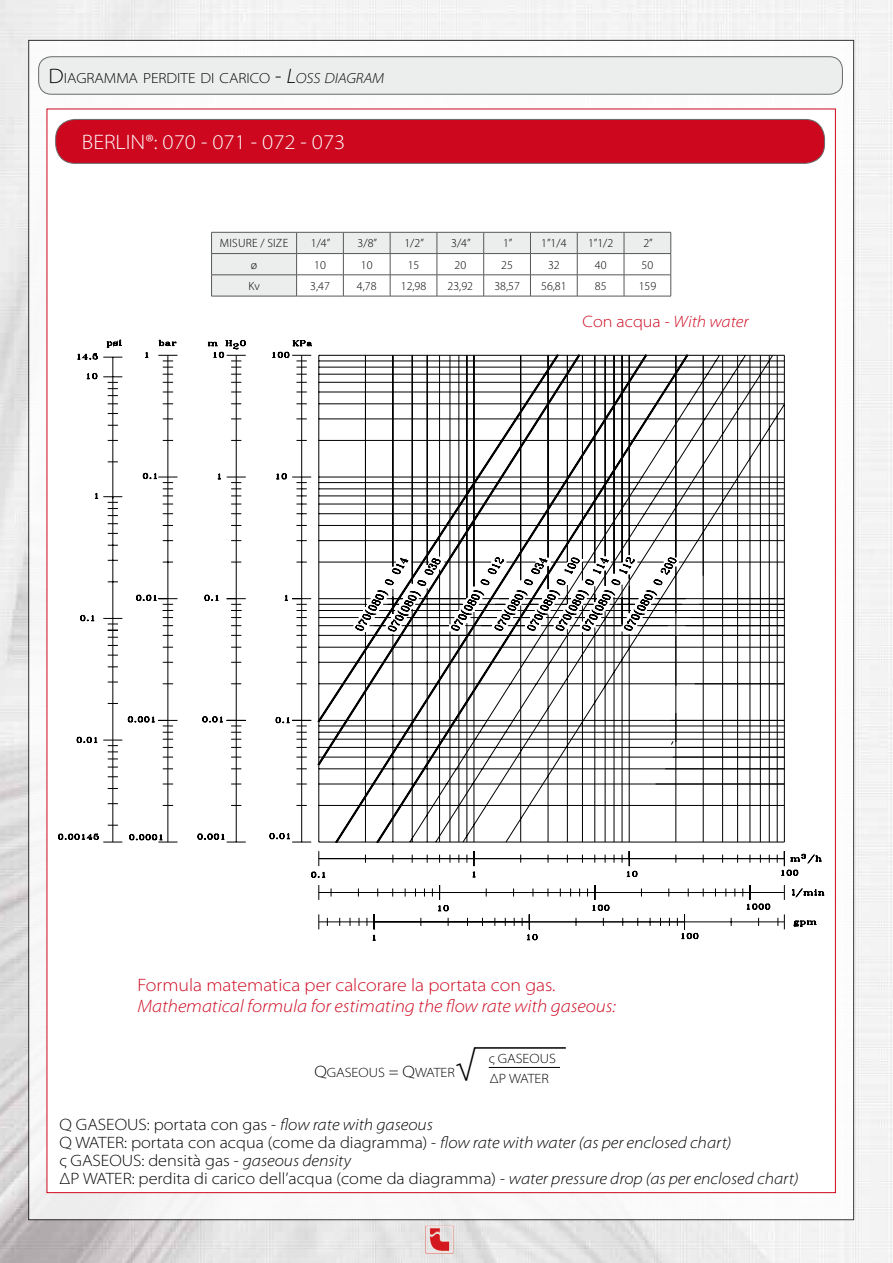
<style>
.page{position:relative;width:893px;height:1263px;background:#fff}
.page>*{position:absolute;margin:0;border:0;box-sizing:border-box;transform-origin:0 0}
.t1{font:300 semi-expanded 36px "Myriad Pro";color:#000}
.t2{font:300 semi-expanded 21px "Myriad Pro";color:#fff}
.t3{font:italic 300 semi-expanded 18px "Myriad Pro";color:#cd071e}
.t4{font:300 semi-expanded 18px "Myriad Pro";color:#cd071e}
.t5{font:300 semi-expanded 16.5px/18px "Myriad Pro";color:#000}
.t6{font:300 semi-expanded 16.5px "Myriad Pro";color:#cd071e}
.t7{font:300 semi-expanded 14.7px "Myriad Pro";color:#000}
.t8{font:300 semi-expanded 13.5px "Myriad Pro";color:#000}
.t9{font:300 semi-expanded 13.5px/20px "Myriad Pro";color:#000}
.t10{font:300 12px "Myriad Pro";color:#000}
.t11{font:300 12px "Myriad Pro";letter-spacing:.02em;color:#000}
.s1{font-size:21px}
.s2{font-style:italic;font-size:21px}
.s3{font-style:italic}
.s4{font-size:16.5px}
</style>
<div class="page">
<img style="left:0;top:0;width:893px;height:1263px">
<div style="left:29px;top:40px;width:825px;height:1180px;background:#fff"></div>
<img style="left:426px;top:1226px;width:27px;height:27px">
<div style="left:39px;top:57px;width:803px;height:37px;background:#eceded;border-radius:13px"></div>
<div style="left:38px;top:56px;width:805px;height:39px;border:1px solid #696a6b;border-radius:13px"></div>
<svg style="left:80px;top:607px;width:342px;height:323px"></svg>
<svg style="left:77px;top:340px;width:101px;height:267px"></svg>
<svg style="left:207px;top:340px;width:578px;height:583px"></svg>
<svg style="left:437px;top:634px;width:101px;height:306px"></svg>
<svg style="left:681px;top:854px;width:143px;height:86px"></svg>
<svg style="left:439px;top:355px;width:367px;height:575px"></svg>
<svg style="left:444px;top:557px;width:54px;height:74px"></svg>
<svg style="left:498px;top:355px;width:287px;height:276px"></svg>
<hr style="left:695px;top:610px;width:89px;height:1px;background:#000">
<hr style="left:703px;top:598px;width:81px;height:1px;background:#000">
<svg style="left:211px;top:232px;width:460px;height:64px"></svg>
<hr style="left:211px;top:296px;width:86px;height:1px;background:#58585a">
<hr style="left:297px;top:296px;width:46px;height:1px;background:#58585a">
<hr style="left:343px;top:296px;width:47px;height:1px;background:#58585a">
<hr style="left:390px;top:296px;width:47px;height:1px;background:#58585a">
<hr style="left:437px;top:296px;width:47px;height:1px;background:#58585a">
<hr style="left:484px;top:296px;width:46px;height:1px;background:#58585a">
<hr style="left:530px;top:296px;width:47px;height:1px;background:#58585a">
<hr style="left:577px;top:296px;width:47px;height:1px;background:#58585a">
<hr style="left:624px;top:296px;width:47px;height:1px;background:#58585a">
<div style="left:56px;top:119px;width:769px;height:44px;background:#cd071e;border-radius:20px"></div>
<div style="left:55px;top:119px;width:770px;height:45px;border:1px solid #696a6b;border-radius:20px"></div>
<hr style="left:474px;top:1047px;width:92px;height:2px;background:#000">
<hr style="left:489px;top:1067px;width:71px;height:1px;background:#000">
<p class="t7" style="left:48px;top:70px;width:336px"><span class="s1">D</span> IAGRAMMA PERDITE DI CARICO <span class="s1">-</span> <span class="s2">L</span><span class="s3">OSS DIAGRAM</span></p>
<p class="t2" style="left:82px;top:130px;width:265px">BERLIN®: 070 - 071 - 072 - 073</p>
<p class="t11" style="left:220px;top:237px;width:70px">MISURE / SIZE</p>
<p class="t10" style="left:311px;top:237px;width:21px">1/4”</p>
<p class="t10" style="left:358px;top:237px;width:21px">3/8”</p>
<p class="t10" style="left:404px;top:237px;width:21px">1/2”</p>
<p class="t10" style="left:451px;top:237px;width:21px">3/4”</p>
<p class="t10" style="left:503px;top:237px;width:11px">1”</p>
<p class="t10" style="left:541px;top:237px;width:27px">1”1/4</p>
<p class="t10" style="left:588px;top:237px;width:27px">1”1/2</p>
<p class="t10" style="left:643px;top:237px;width:11px">2”</p>
<p class="t10" style="left:251px;top:258px;width:8px">Ø</p>
<p class="t10" style="left:314px;top:258px;width:13px">10</p>
<p class="t10" style="left:361px;top:258px;width:13px">10</p>
<p class="t10" style="left:408px;top:258px;width:13px">15</p>
<p class="t10" style="left:454px;top:258px;width:13px">20</p>
<p class="t10" style="left:501px;top:258px;width:13px">25</p>
<p class="t10" style="left:548px;top:258px;width:13px">32</p>
<p class="t10" style="left:595px;top:258px;width:13px">40</p>
<p class="t10" style="left:642px;top:258px;width:13px">50</p>
<p class="t10" style="left:248px;top:279px;width:13px">KV</p>
<p class="t10" style="left:310px;top:279px;width:21px">3,47</p>
<p class="t10" style="left:357px;top:279px;width:21px">4,78</p>
<p class="t10" style="left:401px;top:279px;width:27px">12,98</p>
<p class="t10" style="left:448px;top:279px;width:27px">23,92</p>
<p class="t10" style="left:494px;top:279px;width:27px">38,57</p>
<p class="t10" style="left:541px;top:279px;width:27px">56,81</p>
<p class="t10" style="left:595px;top:279px;width:13px">85</p>
<p class="t10" style="left:639px;top:279px;width:19px">159</p>
<p class="t6" style="left:583px;top:313px;width:168px">Con acqua - <span class="s3">With water</span></p>
<p class="t4" style="left:137px;top:975px;width:420px">Formula matematica per calcorare la portata con gas.</p>
<p class="t3" style="left:137px;top:996px;width:480px">Mathematical formula for estimating the flow rate with gaseous:</p>
<h1 class="t1" style="left:455px;top:1045px;width:21px">√</h1>
<p class="t9" style="left:489px;top:1049px;width:69px">ς GASEOUS<br>ΔP WATER</p>
<p class="t5" style="left:60px;top:1116px;width:740px">Q GASEOUS: portata con gas - <span class="s3">flow rate with gaseous<br></span>Q WATER: portata con acqua (come da diagramma) - <span class="s3">flow rate with water (as per enclosed chart)<br></span>ς GASEOUS: densità gas - <span class="s3">gaseous density<br></span>ΔP WATER: perdita di carico dell’acqua (come da diagramma) - <span class="s3">water pressure drop (as per enclosed chart)</span></p>
<p class="t8" style="left:314px;top:1065px;width:47px"><span class="s4">Q</span>GASEOU</p>
<p class="t8" style="left:378px;top:1065px;width:57px">S <span class="s4">= Q</span>WATER</p>
</div>
